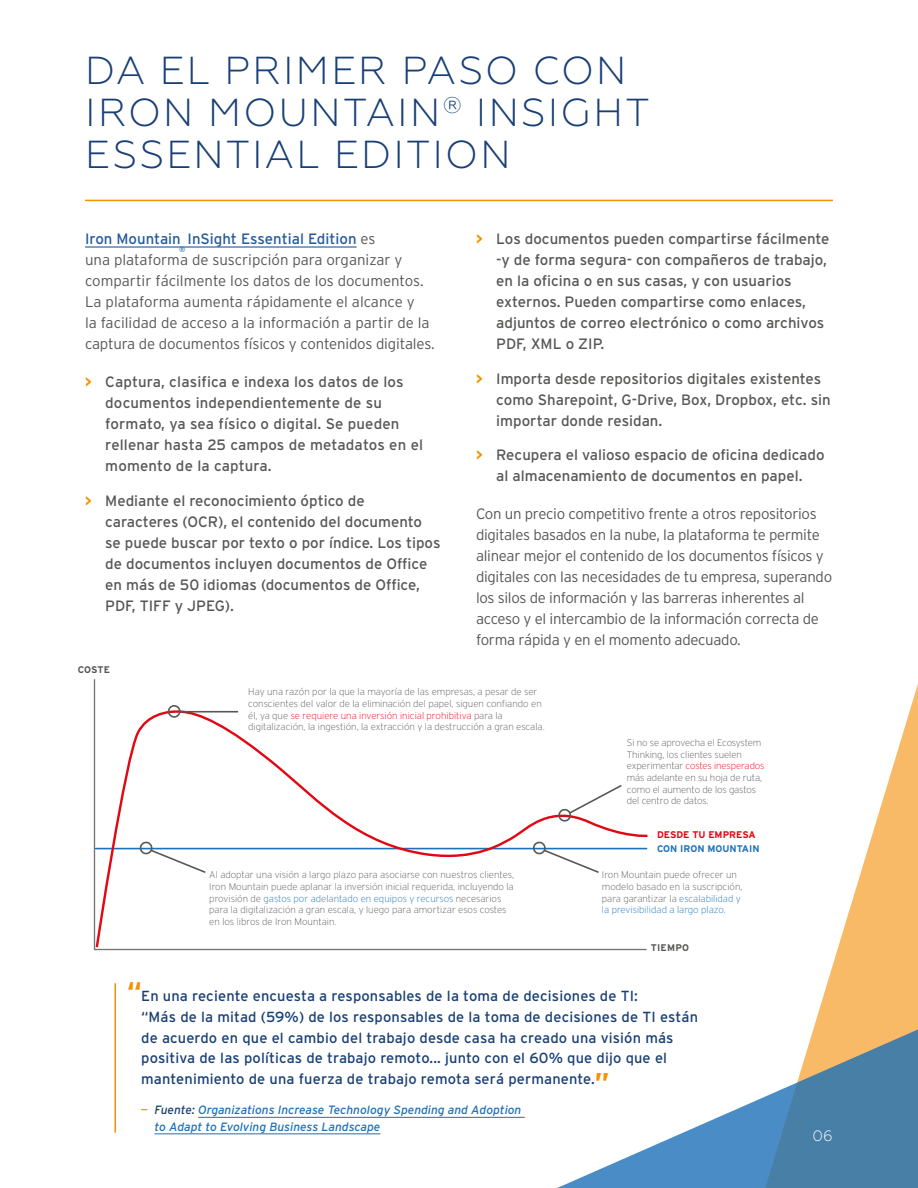
<style>
.page{position:relative;width:918px;height:1188px;background:#fff}
.page>*{position:absolute;margin:0;border:0;box-sizing:border-box;transform-origin:0 0}
.t1{font:300 39px/42px "Geometria";letter-spacing:.055em;color:#193f76}
.t2{font:15px/21px "Interstate";color:#575756}
.t3{font:300 15px/21px "Interstate";letter-spacing:-.02em;color:#575756}
.t4{font:300 15px/21px "Interstate";color:#575756}
.t5{font:300 15px "Geometria";color:#fff}
.t6{font:14.7px/20.9px "Interstate";letter-spacing:.01em;color:#193f76}
.t7{font:italic 12px/16.5px "Interstate";color:#1d71b8}
.t8{font:200 9.6px/11.6px "Interstate";color:#575756}
.t9{font:700 9.6px "Interstate";color:#1d71b8}
.t10{font:700 9.6px "Interstate";color:#e30613}
.t11{font:700 9.6px "Interstate";letter-spacing:.025em;color:#575756}
.t12{font:7.5px "Interstate";color:#1d71b8}
.s1{font-weight:400;color:#275b9b}
.s2{font-weight:700;color:#f39200}
.s3{color:#e30613}
.s4{color:#1d71b8}
.s5{font-weight:700;font-size:27px;color:#f39200}
.s6{color:#f39200}
.s7{color:#193f76}
</style>
<div class="page">
<svg style="left:815px;top:684px;width:103px;height:340px"></svg>
<svg style="left:557px;top:1024px;width:361px;height:164px"></svg>
<hr style="left:85px;top:246px;width:272px;height:2px;background:#275b9b">
<hr style="left:85px;top:200px;width:748px;height:1px;background:#f39200">
<hr style="left:198px;top:1117px;width:327px;height:1px;background:#1d71b8">
<hr style="left:155px;top:1133px;width:225px;height:1px;background:#1d71b8">
<hr style="left:114px;top:983px;width:2px;height:150px;background:#f39200">
<svg style="left:93px;top:679px;width:554px;height:272px"></svg>
<svg style="left:94px;top:711px;width:554px;height:239px"></svg>
<hr style="left:180px;top:711px;width:58px;height:2px;background:#575756">
<div style="left:168px;top:705px;width:13px;height:13px;border:2px solid #575756;border-radius:50%"></div>
<svg style="left:557px;top:783px;width:67px;height:40px"></svg>
<svg style="left:138px;top:840px;width:69px;height:34px"></svg>
<svg style="left:531px;top:840px;width:70px;height:34px"></svg>
<h1 class="t1" style="left:85px;top:50px;width:566px">DA EL PRIMER PASO CON<br>IRON MOUNTAIN<sup>®</sup> INSIGHT<br>ESSENTIAL EDITION</h1>
<p class="t4" style="left:85px;top:228px;width:351px"><span class="s1">Iron Mountain InSight Essential Edition</span> es<br>una plataforma de suscripción para organizar y compartir fácilmente los datos de los documentos.<br>La plataforma aumenta rápidamente el alcance y<br>la facilidad de acceso a la información a partir de la captura de documentos físicos y contenidos digitales.</p>
<h2 class="t2" style="left:105px;top:371px;width:319px;text-indent:-20px"><span class="s2">&gt;</span> Captura, clasifica e indexa los datos de los documentos independientemente de su formato, ya sea físico o digital. Se pueden rellenar hasta 25 campos de metadatos en el momento de la captura.</h2>
<p class="t2" style="left:105px;top:490px;width:337px;text-indent:-20px"><span class="s2">&gt;</span> Mediante el reconocimiento óptico de caracteres (OCR), el contenido del documento se puede buscar por texto o por índice. Los tipos de documentos incluyen documentos de Office en más de 50 idiomas (documentos de Office, PDF, TIFF y JPEG).</p>
<p class="t12" style="left:179px;top:245px;width:8px">®</p>
<p class="t11" style="left:78px;top:664px;width:34px">COSTE</p>
<p class="t2" style="left:496px;top:228px;width:335px;text-indent:-20px"><span class="s2">&gt;</span> Los documentos pueden compartirse fácilmente -y de forma segura- con compañeros de trabajo, en la oficina o en sus casas, y con usuarios externos. Pueden compartirse como enlaces, adjuntos de correo electrónico o como archivos PDF, XML o ZIP.</p>
<h2 class="t2" style="left:496px;top:368px;width:336px;text-indent:-20px"><span class="s2">&gt;</span> Importa desde repositorios digitales existentes como Sharepoint, G-Drive, Box, Dropbox, etc. sin importar donde residan.</h2>
<h2 class="t2" style="left:476px;top:444px;width:350px;text-align:center"><span class="s2">&gt;</span> Recupera el valioso espacio de oficina dedicado al almacenamiento de documentos en papel.</h2>
<p class="t3" style="left:476px;top:503px;width:358px">Con un precio competitivo frente a otros repositorios digitales basados en la nube, la plataforma te permite alinear mejor el contenido de los documentos físicos y digitales con las necesidades de tu empresa, superando los silos de información y las barreras inherentes al acceso y el intercambio de la información correcta de forma rápida y en el momento adecuado.</p>
<p class="t8" style="left:248px;top:686px;width:298px">Hay una razón por la que la mayoría de las empresas, a pesar de ser conscientes del valor de la eliminación del papel, siguen confiando en él, ya que <span class="s3">se requiere una inversión inicial prohibitiva</span> para la digitalización, la ingestión, la extracción y la destrucción a gran escala.</p>
<p class="t8" style="left:627px;top:737px;width:139px">Si no se aprovecha el Ecosystem<br>Thinking, los clientes suelen experimentar <span class="s3">costes inesperados </span>más adelante en su hoja de ruta, como el aumento de los gastos del centro de datos.</p>
<p class="t10" style="left:657px;top:829px;width:100px">DESDE TU EMPRESA</p>
<p class="t9" style="left:657px;top:844px;width:104px">CON IRON MOUNTAIN</p>
<p class="t8" style="left:209px;top:869px;width:306px">Al adoptar una visión a largo plazo para asociarse con nuestros clientes, Iron Mountain puede aplanar la inversión inicial requerida, incluyendo la provisión de <span class="s4">gastos por adelantado en equipos y recursos</span> necesarios para la digitalización a gran escala, y luego para amortizar esos costes en los libros de Iron Mountain.</p>
<p class="t8" style="left:602px;top:869px;width:142px">Iron Mountain puede ofrecer un modelo basado en la suscripción, para garantizar la <span class="s4">escalabilidad y la previsibilidad a largo plazo.</span></p>
<p class="t11" style="left:651px;top:943px;width:40px">TIEMPO</p>
<p class="t6" style="left:141px;top:985px;width:558px;text-indent:-14px"><span class="s5">“</span>En una reciente encuesta a responsables de la toma de decisiones de TI:<br>“Más de la mitad (59%) de los responsables de la toma de decisiones de TI están de acuerdo en que el cambio del trabajo desde casa ha creado una visión más positiva de las políticas de trabajo remoto... junto con el 60% que dijo que el mantenimiento de una fuerza de trabajo remota será permanente.<span class="s5">”</span></p>
<p class="t7" style="left:155px;top:1102px;width:368px;text-indent:-14px"><span class="s6">—</span> <span class="s7">Fuente:</span> Organizations Increase Technology Spending and Adoption to Adapt to Evolving Business Landscape</p>
<h2 class="t5" style="left:813px;top:1127px;width:22px">06</h2>
</div>
